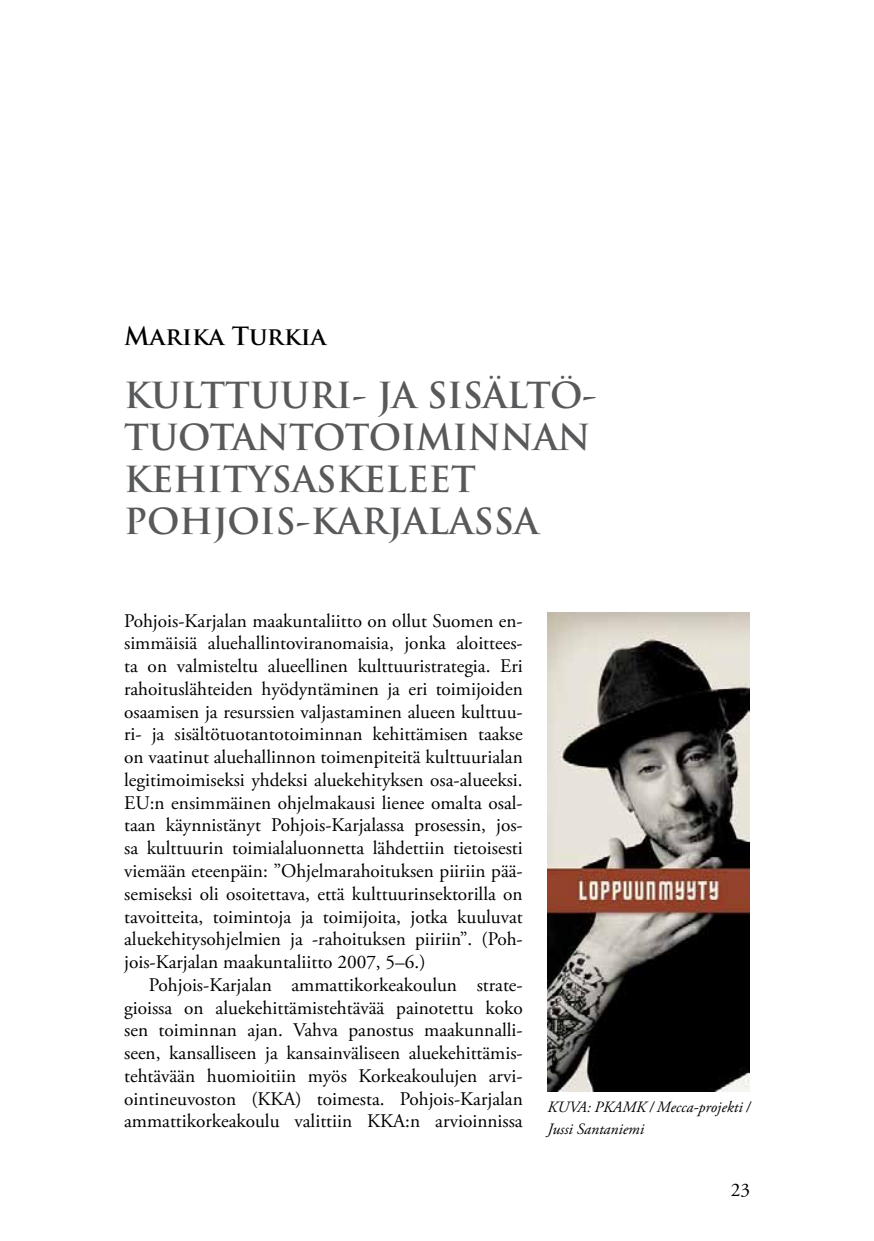
<style>
.page{position:relative;width:874px;height:1241px;background:#fff}
.page>*{position:absolute;margin:0;border:0;box-sizing:border-box;transform-origin:0 0}
.t1{font:700 35px/42px "Trajan Pro";color:#58595b}
.t2{font:700 24.5px "Trajan Pro";color:#000}
.t3{font:19.25px/22.8px "Adobe Garamond Pro";color:#000;text-align:justify}
.t4{font:italic 15.75px/22.8px "Adobe Garamond Pro";color:#000}
</style>
<div class="page">
<img style="left:547px;top:612px;width:202px;height:479px">
<p class="t2" style="left:124px;top:321px;width:204px">Marika Turkia</p>
<h1 class="t1" style="left:124px;top:375px;width:474px">KULTTUURI- JA SISÄLTÖ-<br>TUOTANTOTOIMINNAN<br>KEHITYSASKELEET<br>POHJOIS-KARJALASSA</h1>
<p class="t3" style="left:124px;top:609px;width:400px">Pohjois-Karjalan maakuntaliitto on ollut Suomen en&shy;simmäisiä aluehallintoviranomaisia, jonka aloittees&shy;ta on valmisteltu alueellinen kulttuuristrategia. Eri rahoituslähteiden hyödyntäminen ja eri toimijoiden osaamisen ja resurssien valjastaminen alueen kulttuu&shy;ri- ja sisältötuotantotoiminnan kehittämisen taakse on vaatinut aluehallinnon toimenpiteitä kulttuurialan legitimoimiseksi yhdeksi aluekehityksen osa-alueeksi.<br>EU:n ensimmäinen ohjelmakausi lienee omalta osal&shy;taan käynnistänyt Pohjois-Karjalassa prosessin, jos&shy;sa kulttuurin toimialaluonnetta lähdettiin tietoisesti viemään eteenpäin: ”Ohjelmarahoituksen piiriin pää&shy;semiseksi oli osoitettava, että kulttuurinsektorilla on tavoitteita, toimintoja ja toimijoita, jotka kuuluvat aluekehitysohjelmien ja -rahoituksen piiriin”. (Poh&shy;jois-Karjalan maakuntaliitto 2007, 5–6.)</p>
<p class="t3" style="left:124px;top:973px;width:400px;text-indent:25px">Pohjois-Karjalan ammattikorkeakoulun strate&shy;gioissa on aluekehittämistehtävää painotettu koko sen toiminnan ajan. Vahva panostus maakunnalli&shy;seen, kansalliseen ja kansainväliseen aluekehittämis&shy;tehtävään huomioitiin myös Korkeakoulujen arvi&shy;ointineuvoston (KKA) toimesta. Pohjois-Karjalan ammattikorkeakoulu valittiin KKA:n arvioinnissa</p>
<p class="t4" style="left:547px;top:1095px;width:204px">KUVA: PKAMK / Mecca-projekti /<br>Jussi Santaniemi</p>
<p class="t3" style="left:730px;top:1179px;width:21px">23</p>
</div>
